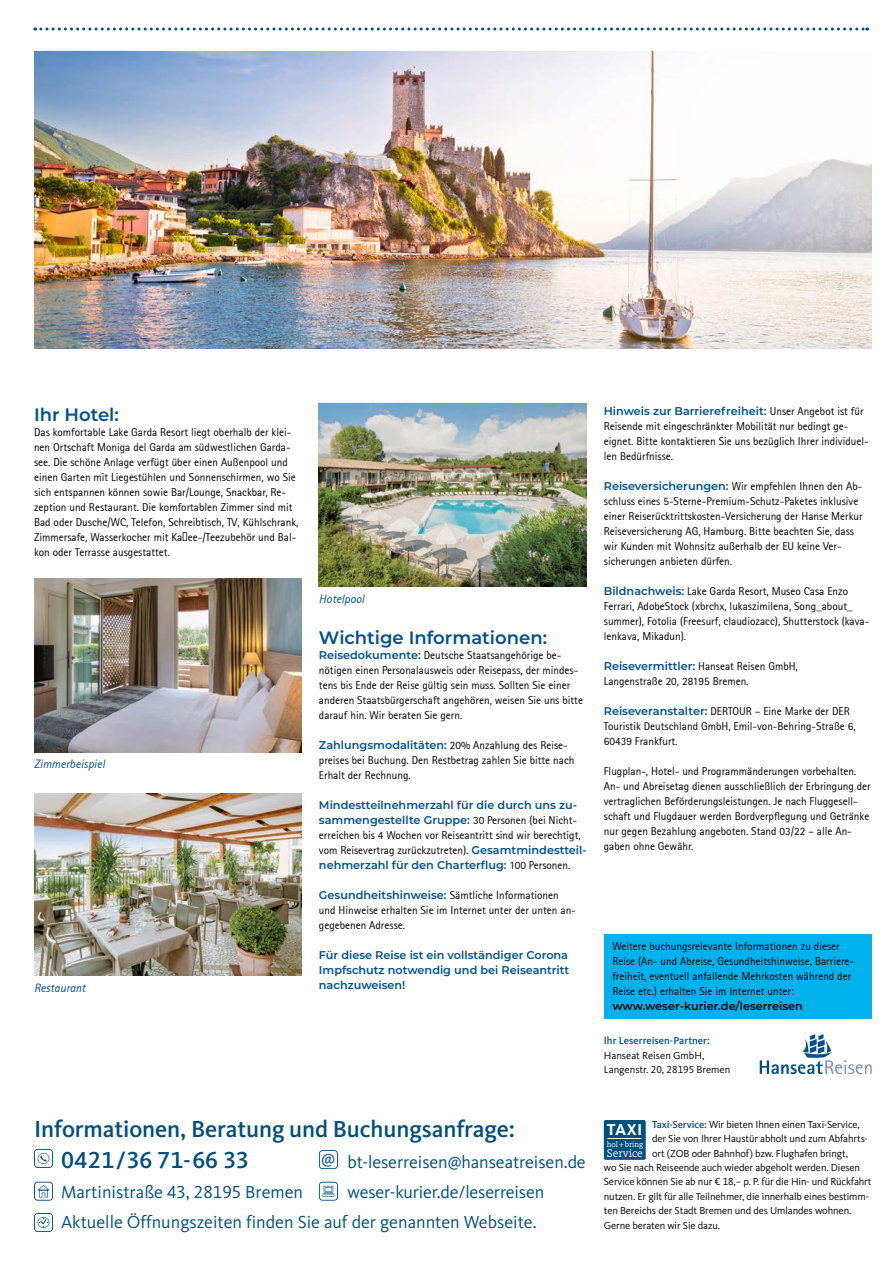
<style>
.page{position:relative;width:893px;height:1263px;background:#fff}
.page>*{position:absolute;margin:0;border:0;box-sizing:border-box;transform-origin:0 0}
.t1{font:500 24px/31.5px "Kievit OT";letter-spacing:-.005em;color:#004f7c}
.t2{font:18px/30px "Kievit OT";color:#004f7c}
.t3{font:600 18px "Montserrat";color:#00508c}
.t4{font:18px "Kievit Slab OT";color:#004f7c}
.t5{font:700 16.35px "Kievit OT";color:#fff}
.t6{font:italic 12px "Rotis Sans Serif";color:#00508c}
.t7{font:11.55px "Kievit Slab OT";color:#fff}
.t8{font:11.25px/15px "Rotis Sans Serif";color:#000}
.t9{font:600 11.25px/15px "Montserrat";color:#00508c}
.t10{font:600 11.25px "Montserrat";color:#000}
.t11{font:10.5px/14.4px "Kievit OT";letter-spacing:-.01em;color:#000}
.t12{font:500 10.5px "Kievit OT";color:#00508c}
.t13{font:8.25px "Kievit Slab OT";letter-spacing:-.005em;color:#fff}
.s1{font-family:"Montserrat";font-weight:600;color:#00508c}
.s2{font-family:"Rotis Sans Serif";font-weight:400;color:#000}
.s3{font-weight:500;color:#004f7c}
</style>
<div class="page">
<svg style="left:319px;top:1182px;width:19px;height:19px"></svg>
<svg style="left:34px;top:1149px;width:19px;height:19px"></svg>
<svg style="left:34px;top:1182px;width:19px;height:19px"></svg>
<svg style="left:34px;top:1213px;width:19px;height:19px"></svg>
<svg style="left:319px;top:1150px;width:19px;height:19px"></svg>
<div style="left:604px;top:1120px;width:42px;height:40px;background:#004f7c;border-radius:2px"></div>
<hr style="left:607px;top:1138px;width:35px;height:1px;background:#fff">
<svg style="left:760px;top:1034px;width:112px;height:40px"></svg>
<div style="left:604px;top:934px;width:268px;height:85px;background:#00b1eb"></div>
<svg style="left:35px;top:28px;width:833px;height:3px"></svg>
<img style="left:34px;top:51px;width:838px;height:298px">
<img style="left:34px;top:578px;width:268px;height:175px">
<img style="left:34px;top:793px;width:268px;height:183px">
<img style="left:319px;top:404px;width:268px;height:183px">
<h2 class="t3" style="left:34px;top:402px;width:86px">Ihr Hotel:</h2>
<p class="t8" style="left:34px;top:425px;width:266px">Das komfortable Lake Garda Resort liegt oberhalb der klei&shy;nen Ortschaft Moniga del Garda am südwestlichen Garda&shy;see. Die schöne Anlage verfügt über einen Außenpool und einen Garten mit Liegestühlen und Sonnenschirmen, wo Sie sich entspannen können sowie Bar/Lounge, Snackbar, Re&shy;zeption und Restaurant. Die komfortablen Zimmer sind mit Bad oder Dusche/WC, Telefon, Schreibtisch, TV, Kühlschrank, Zimmersafe, Wasserkocher mit Kaffee-/Teezubehör und Bal&shy;kon oder Terrasse ausgestattet.</p>
<p class="t6" style="left:34px;top:757px;width:72px">Zimmerbeispiel</p>
<p class="t6" style="left:34px;top:981px;width:53px">Restaurant</p>
<p class="t6" style="left:319px;top:592px;width:47px">Hotelpool</p>
<h2 class="t3" style="left:319px;top:624px;width:230px">Wichtige Informationen:</h2>
<p class="t8" style="left:319px;top:647px;width:266px"><span class="s1">Reisedokumente:</span> Deutsche Staatsangehörige be&shy;nötigen einen Personalausweis oder Reisepass, der mindes&shy;tens bis Ende der Reise gültig sein muss. Sollten Sie einer anderen Staatsbürgerschaft angehören, weisen Sie uns bitte darauf hin. Wir beraten Sie gern.</p>
<p class="t8" style="left:319px;top:737px;width:257px"><span class="s1">Zahlungsmodalitäten:</span> 20% Anzahlung des Reise&shy;preises bei Buchung. Den Restbetrag zahlen Sie bitte nach<br>Erhalt der Rechnung.</p>
<p class="t9" style="left:319px;top:797px;width:260px">Mindestteilnehmerzahl für die durch uns zu&shy;sammengestellte Gruppe: <span class="s2">30 Personen (bei Nicht-</span></p>
<p class="t8" style="left:319px;top:827px;width:269px">erreichen bis 4 Wochen vor Reiseantritt sind wir berechtigt, vom Reisevertrag zurückzutreten). <span class="s1">Gesamtmindestteil-</span></p>
<p class="t9" style="left:319px;top:857px;width:253px">nehmerzahl für den Charterflug: <span class="s2">100 Personen.</span></p>
<p class="t8" style="left:319px;top:887px;width:258px"><span class="s1">Gesundheitshinweise:</span> Sämtliche Informationen und Hinweise erhalten Sie im Internet unter der unten an&shy;gegebenen Adresse.</p>
<p class="t9" style="left:319px;top:947px;width:252px;text-align:justify">Für diese Reise ist ein vollständiger Corona Impfschutz notwendig und bei Reiseantritt nachzuweisen!</p>
<h1 class="t1" style="left:61px;top:1113px;width:456px;text-indent:-27px">Informationen, Beratung und Buchungsanfrage:<br>0421/36 71-66 33</h1>
<h2 class="t4" style="left:321px;top:1148px;width:16px">@</h2>
<h2 class="t2" style="left:348px;top:1147px;width:240px">bt-leserreisen@hanseatreisen.de</h2>
<h2 class="t2" style="left:61px;top:1177px;width:244px">Martinistraße 43, 28195 Bremen</h2>
<h2 class="t2" style="left:61px;top:1177px;width:485px;text-indent:287px">weser-kurier.de/leserreisen<br>Aktuelle Öffnungszeiten finden Sie auf der genannten Webseite.</h2>
<p class="t9" style="left:604px;top:403px;width:261px">Hinweis zur Barrierefreiheit: <span class="s2">Unser Angebot ist für</span></p>
<p class="t8" style="left:604px;top:418px;width:266px">Reisende mit eingeschränkter Mobilität nur bedingt ge&shy;eignet. Bitte kontaktieren Sie uns bezüglich Ihrer individuel&shy;len Bedürfnisse.</p>
<p class="t8" style="left:604px;top:478px;width:260px"><span class="s1">Reiseversicherungen:</span> Wir empfehlen Ihnen den Ab&shy;schluss eines 5-Sterne-Premium-Schutz-Paketes inklusive einer Reiserücktrittskosten-Versicherung der Hanse Merkur Reiseversicherung AG, Hamburg. Bitte beachten Sie, dass wir Kunden mit Wohnsitz außerhalb der EU keine Ver&shy;sicherungen anbieten dürfen.</p>
<p class="t8" style="left:604px;top:583px;width:267px"><span class="s1">Bildnachweis:</span> Lake Garda Resort, Museo Casa Enzo Ferrari, AdobeStock (xbrchx, lukaszimilena, Song_about_ summer), Fotolia (Freesurf, claudiozacc), Shutterstock (kava&shy;lenkava, Mikadun).</p>
<p class="t8" style="left:604px;top:658px;width:196px"><span class="s1">Reisevermittler:</span> Hanseat Reisen GmbH,<br>Langenstraße 20, 28195 Bremen.</p>
<p class="t8" style="left:604px;top:703px;width:253px"><span class="s1">Reiseveranstalter:</span> DERTOUR – Eine Marke der DER<br>Touristik Deutschland GmbH, Emil-von-Behring-Straße 6,<br>60439 Frankfurt.</p>
<p class="t8" style="left:604px;top:763px;width:269px">Flugplan-, Hotel- und Programmänderungen vorbehalten.<br>An- und Abreisetag dienen ausschließlich der Erbringung der vertraglichen Beförderungsleistungen. Je nach Fluggesell&shy;schaft und Flugdauer werden Bordverpflegung und Getränke nur gegen Bezahlung angeboten. Stand 03/22 – alle An&shy;gaben ohne Gewähr.</p>
<p class="t8" style="left:612px;top:939px;width:243px">Weitere buchungsrelevante Informationen zu dieser Reise (An- und Abreise, Gesundheitshinweise, Barriere&shy;freiheit, eventuell anfallende Mehrkosten während der Reise etc.) erhalten Sie im Internet unter:</p>
<p class="t10" style="left:612px;top:998px;width:192px">www.weser-kurier.de/leserreisen</p>
<p class="t12" style="left:604px;top:1035px;width:108px">Ihr Leserreisen-Partner:</p>
<p class="t11" style="left:604px;top:1048px;width:128px">Hanseat Reisen GmbH,<br>Langenstr. 20, 28195 Bremen</p>
<p class="t11" style="left:652px;top:1117px;width:209px"><span class="s3">Taxi-Service:</span> Wir bieten Ihnen einen Taxi-Service,</p>
<p class="t11" style="left:652px;top:1132px;width:217px">der Sie von Ihrer Haustür abholt und zum Abfahrts-</p>
<p class="t11" style="left:652px;top:1146px;width:198px">ort (ZOB oder Bahnhof) bzw. Flughafen bringt,</p>
<p class="t11" style="left:604px;top:1160px;width:258px">wo Sie nach Reiseende auch wieder abgeholt werden. Diesen</p>
<p class="t11" style="left:604px;top:1175px;width:269px">Service können Sie ab nur € 18,– p. P. für die Hin- und Rückfahrt</p>
<p class="t11" style="left:604px;top:1189px;width:267px">nutzen. Er gilt für alle Teilnehmer, die innerhalb eines bestimm-</p>
<p class="t11" style="left:604px;top:1204px;width:249px">ten Bereichs der Stadt Bremen und des Umlandes wohnen.</p>
<p class="t11" style="left:604px;top:1218px;width:118px">Gerne beraten wir Sie dazu.</p>
<h3 class="t5" style="left:607px;top:1120px;width:37px">TAXI</h3>
<p class="t13" style="left:607px;top:1139px;width:38px">hol + bring</p>
<p class="t7" style="left:607px;top:1146px;width:37px">Service</p>
</div>
